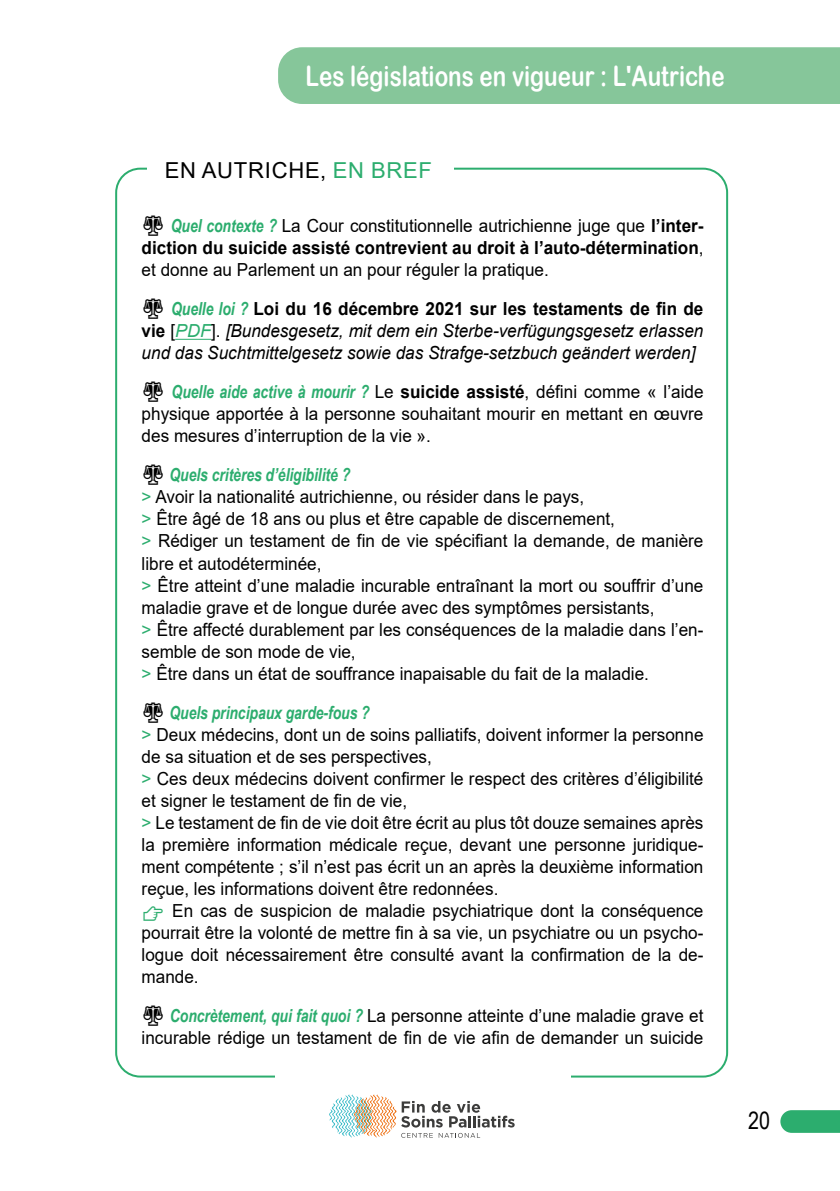
<style>
.page{position:relative;width:840px;height:1191px;background:#fff}
.page>*{position:absolute;margin:0;border:0;box-sizing:border-box;transform-origin:0 0}
.t1{font:28px "Arial Rounded MT Bold";color:#fff;scale:.8 1}
.t2{font:24px "Arial Narrow";color:#000}
.t3{font:22px "Arial";letter-spacing:.035em;color:#000}
.t4{font:18px/22px "Arial";color:#000;scale:.95 1}
.t5{font:italic 18px/22px "Arial";color:#000;text-align:justify;scale:.95 1}
.t6{font:italic 700 18px "Arial Narrow";letter-spacing:-.005em;color:#2cad6e;scale:.95 1}
.s1{color:#2cad6e}
.s2{font-family:"Arial Narrow";font-weight:700;font-style:italic;color:#2cad6e}
.s3{font-weight:700}
.s4{font-family:"Arial Narrow";font-weight:700;color:#2cad6e}
.s5{font-weight:700;font-style:normal}
.s6{font-style:normal}
.s7{color:#000}
.s8{font-family:"Arial";font-weight:400;font-style:normal;color:#000}
.s9{font-family:"Arial";font-style:normal;color:#000}
</style>
<div class="page">
<svg style="left:780px;top:1110px;width:59px;height:22px"></svg>
<hr style="left:175px;top:339px;width:36px;height:1px;background:#2cad6e">
<div style="left:278px;top:47px;width:561px;height:57px;background:#86c69a"></div>
<svg style="left:329px;top:1094px;width:185px;height:43px"></svg>
<h1 class="t1" style="left:305px;top:65px;width:525px">Les législations en vigueur : L'Autriche</h1>
<p class="t3" style="left:165px;top:162px;width:269px">EN AUTRICHE, <span class="s1">EN BREF</span></p>
<p class="t4" style="left:141px;top:217px;width:592px;text-align:justify">⚖ <span class="s2">Quel contexte ?</span> La Cour constitutionnelle autrichienne juge que <span class="s3">l’inter&shy;diction du suicide assisté contrevient au droit à l’auto-détermination</span>, et donne au Parlement un an pour réguler la pratique.</p>
<p class="t5" style="left:141px;top:300px;width:592px">⚖ <span class="s4">Quelle loi ?</span> <span class="s5">Loi du 16 décembre 2021 sur les testaments de fin de vie</span> <span class="s6">[</span><span class="s1">PDF</span><span class="s6">].</span> [Bundesgesetz, mit dem ein Sterbe-verfügungsgesetz erlassen und das Suchtmittelgesetz sowie das Strafge-setzbuch geändert werden]</p>
<p class="t6" style="left:141px;top:385px;width:592px"><span class="s7">⚖</span> Quelle aide active à mourir ? <span class="s8">Le</span> <span class="s9">suicide assisté</span><span class="s8">, défini comme « l’aide</span></p>
<p class="t4" style="left:141px;top:405px;width:592px">physique apportée à la personne souhaitant mourir en mettant en œuvre des mesures d’interruption de la vie ».</p>
<p class="t6" style="left:141px;top:468px;width:221px"><span class="s7">⚖</span> Quels critères d’éligibilité ?</p>
<p class="t4" style="left:141px;top:488px;width:592px"><span class="s1">&gt;</span> Avoir la nationalité autrichienne, ou résider dans le pays,<br><span class="s1">&gt;</span> Être âgé de 18 ans ou plus et être capable de discernement,<br><span class="s1">&gt;</span> Rédiger un testament de fin de vie spécifiant la demande, de manière libre et autodéterminée,<br><span class="s1">&gt;</span> Être atteint d’une maladie incurable entraînant la mort ou souffrir d’une maladie grave et de longue durée avec des symptômes persistants,<br><span class="s1">&gt;</span> Être affecté durablement par les conséquences de la maladie dans l’en&shy;semble de son mode de vie,<br><span class="s1">&gt;</span> Être dans un état de souffrance inapaisable du fait de la maladie.</p>
<p class="t6" style="left:141px;top:705px;width:241px"><span class="s7">⚖</span> Quels principaux garde-fous ?</p>
<p class="t4" style="left:141px;top:725px;width:592px"><span class="s1">&gt;</span> Deux médecins, dont un de soins palliatifs, doivent informer la personne de sa situation et de ses perspectives,<br><span class="s1">&gt;</span> Ces deux médecins doivent confirmer le respect des critères d’éligibilité et signer le testament de fin de vie,<br><span class="s1">&gt;</span> Le testament de fin de vie doit être écrit au plus tôt douze semaines après la première information médicale reçue, devant une personne juridique&shy;ment compétente ; s’il n’est pas écrit un an après la deuxième information reçue, les informations doivent être redonnées.<br><span class="s1">☛</span> En cas de suspicion de maladie psychiatrique dont la conséquence pourrait être la volonté de mettre fin à sa vie, un psychiatre ou un psycho&shy;logue doit nécessairement être consulté avant la confirmation de la de&shy;mande.</p>
<p class="t4" style="left:141px;top:1006px;width:592px">⚖ <span class="s2">Concrètement, qui fait quoi ?</span> La personne atteinte d’une maladie grave et incurable rédige un testament de fin de vie afin de demander un suicide</p>
<h2 class="t2" style="left:747px;top:1106px;width:23px">20</h2>
</div>
